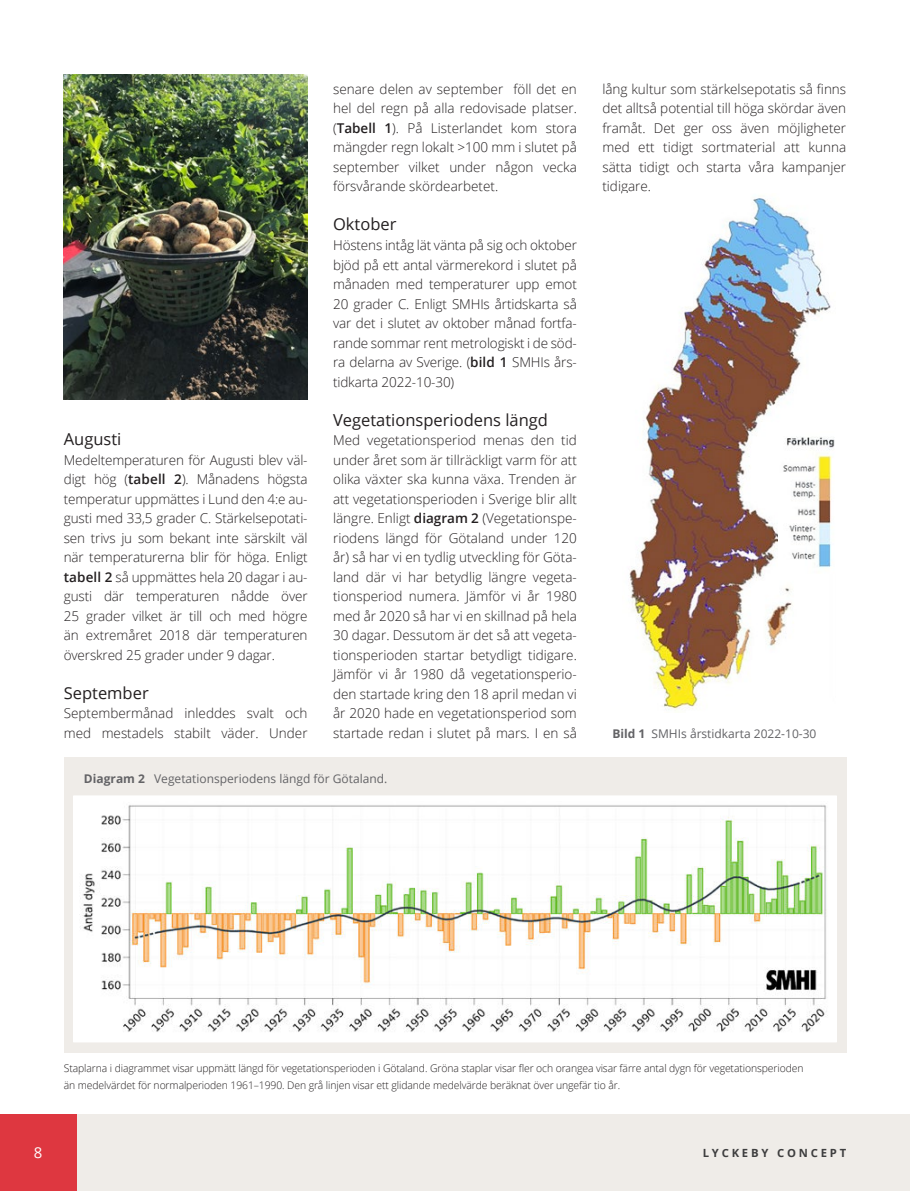
<style>
.page{position:relative;width:910px;height:1191px;background:#fff}
.page>*{position:absolute;margin:0;border:0;box-sizing:border-box;transform-origin:0 0}
.t1{font:16.5px "Open Sans";color:#231f20}
.t2{font:15px "Open Sans";color:#fff}
.t3{font:300 13.5px/19.5px "Open Sans";color:#231f20;text-align:justify}
.t4{font:12px "Open Sans";color:#636366}
.t5{font:700 11.25px "Open Sans";letter-spacing:.25em;color:#3e3e3f}
.t6{font:300 10.5px/16.5px "Open Sans";letter-spacing:-.01em;color:#231f20}
.s1{font-weight:600}
.s2{font-weight:700}
</style>
<div class="page">
<div style="left:0;top:1114px;width:910px;height:77px;background:#efece8"></div>
<div style="left:0;top:1114px;width:77px;height:77px;background:#de3740"></div>
<div style="left:64px;top:757px;width:782px;height:295px;background:#efece8"></div>
<img style="left:76px;top:798px;width:758px;height:241px">
<div style="left:73px;top:795px;width:764px;height:247px;border:2px solid #fff"></div>
<img style="left:629px;top:198px;width:202px;height:513px">
<img style="left:778px;top:431px;width:57px;height:142px">
<img style="left:64px;top:74px;width:244px;height:326px">
<p class="t1" style="left:64px;top:431px;width:59px">Augusti</p>
<p class="t3" style="left:64px;top:451px;width:245px">Medeltemperaturen för Augusti blev väl&shy;digt hög (<span class="s1">tabell 2</span>). Månadens högsta temperatur uppmättes i Lund den 4:e au&shy;gusti med 33,5 grader C. Stärkelsepotati&shy;sen trivs ju som bekant inte särskilt väl när temperaturerna blir för höga. Enligt <span class="s1">tabell 2</span> så uppmättes hela 20 dagar i au&shy;gusti där temperaturen nådde över 25 grader vilket är till och med högre än extremåret 2018 där temperaturen överskred 25 grader under 9 dagar.</p>
<p class="t1" style="left:64px;top:685px;width:86px">September</p>
<p class="t3" style="left:64px;top:704px;width:245px">Septembermånad inleddes svalt och med mestadels stabilt väder. Under</p>
<p class="t3" style="left:333px;top:80px;width:245px">senare delen av september föll det en hel del regn på alla redovisade platser. (<span class="s1">Tabell 1</span>). På Listerlandet kom stora mängder regn lokalt &gt;100 mm i slutet på september vilket under någon vecka försvårande skördearbetet.</p>
<p class="t1" style="left:333px;top:217px;width:65px">Oktober</p>
<p class="t3" style="left:333px;top:236px;width:245px">Höstens intåg lät vänta på sig och oktober bjöd på ett antal värmerekord i slutet på månaden med temperaturer upp emot 20 grader C. Enligt SMHIs årtidskarta så var det i slutet av oktober månad fortfa&shy;rande sommar rent metrologiskt i de söd&shy;ra delarna av Sverige. (<span class="s1">bild 1</span> SMHIs års&shy;tidkarta 2022-10-30)</p>
<p class="t1" style="left:333px;top:412px;width:216px">Vegetationsperiodens längd</p>
<p class="t3" style="left:333px;top:431px;width:245px">Med vegetationsperiod menas den tid under året som är tillräckligt varm för att olika växter ska kunna växa. Trenden är att vegetationsperioden i Sverige blir allt längre. Enligt <span class="s1">diagram 2</span> (Vegetationspe&shy;riodens längd för Götaland under 120 år) så har vi en tydlig utveckling för Göta&shy;land där vi har betydlig längre vegeta&shy;tionsperiod numera. Jämför vi år 1980 med år 2020 så har vi en skillnad på hela 30 dagar. Dessutom är det så att vegeta&shy;tionsperioden startar betydligt tidigare.<br>Jämför vi år 1980 då vegetationsperio&shy;den startade kring den 18 april medan vi år 2020 hade en vegetationsperiod som startade redan i slutet på mars. I en så</p>
<p class="t4" style="left:84px;top:773px;width:305px"><span class="s2">Diagram 2</span> Vegetationsperiodens längd för Götaland.</p>
<p class="t3" style="left:602px;top:79px;width:245px">lång kultur som stärkelsepotatis så finns det alltså potential till höga skördar även framåt. Det ger oss även möjligheter med ett tidigt sortmaterial att kunna sätta tidigt och starta våra kampanjer tidigare.</p>
<p class="t4" style="left:612px;top:728px;width:206px"><span class="s2">Bild 1</span> SMHIs årstidkarta 2022-10-30</p>
<p class="t6" style="left:64px;top:1060px;width:741px">Staplarna i diagrammet visar uppmätt längd för vegetationsperioden i Götaland. Gröna staplar visar fler och orangea visar färre antal dygn för vegetationsperioden än medelvärdet för normalperioden 1961–1990. Den grå linjen visar ett glidande medelvärde beräknat över ungefär tio år.</p>
<p class="t2" style="left:34px;top:1145px;width:10px">8</p>
<p class="t5" style="left:703px;top:1147px;width:145px">LYCKEBY CONCEPT</p>
</div>
